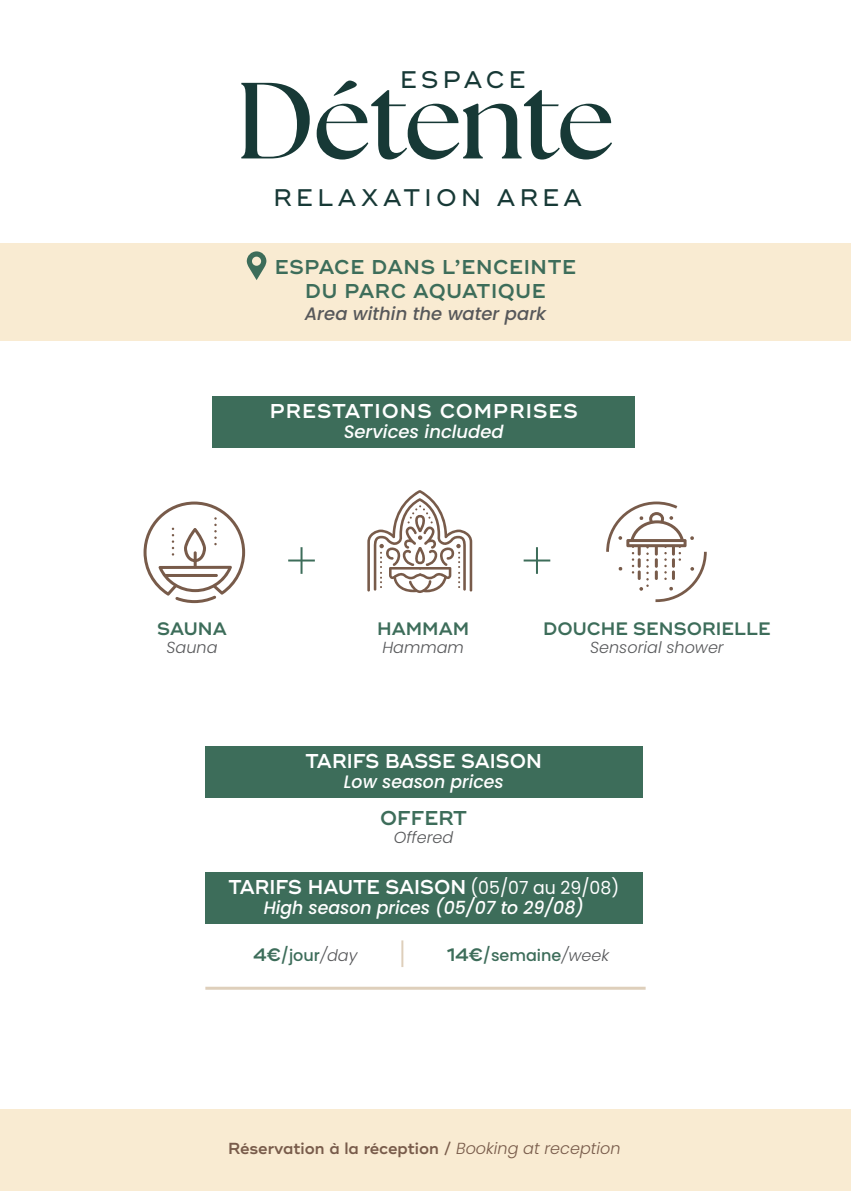
<style>
.page{position:relative;width:851px;height:1191px;background:#fff}
.page>*{position:absolute;margin:0;border:0;box-sizing:border-box;transform-origin:0 0}
.t1{font:700 108px "The Seasons";letter-spacing:-.02em;color:#173936}
.t2{font:500 24px "Ridley Grotesk";letter-spacing:.18em;color:#173936}
.t3{font:600 20px "Ridley Grotesk";color:#fff;scale:.96 1}
.t4{font:600 20px/24px "Ridley Grotesk";letter-spacing:.03em;color:#3d6d5a;text-align:center}
.t5{font:600 20px "Ridley Grotesk";letter-spacing:.05em;color:#fff}
.t6{font:italic 500 18px "Poppins";color:#fff;scale:.96 1}
.t7{font:600 18px "Ridley Grotesk";color:#3d6d5a}
.t8{font:italic 500 18px "Poppins";color:#57585a}
.t9{font:italic 500 18px "Poppins";color:#fff}
.t10{font:600 16px "Ridley Grotesk";color:#785b4a}
.t11{font:italic 300 16px "Poppins";color:#57585a}
.t12{font:500 16px "Poppins";color:#3d6d5a}
.s1{font-family:"Poppins";font-weight:400;font-size:18px}
.s2{font-family:"Ridley Grotesk";font-weight:600;font-size:18px}
.s3{font-weight:300;font-style:italic;color:#57585a}
.s4{font-family:"Poppins";font-weight:300;font-style:italic}
</style>
<div class="page">
<div style="left:0;top:243px;width:850px;height:98px;background:#f9ebd2"></div>
<div style="left:0;top:1109px;width:850px;height:82px;background:#f9ebd2"></div>
<div style="left:213px;top:396px;width:421px;height:51px;background:#3d6d5a"></div>
<div style="left:205px;top:746px;width:438px;height:51px;background:#3d6d5a"></div>
<div style="left:205px;top:872px;width:438px;height:51px;background:#3d6d5a"></div>
<hr style="left:401px;top:940px;width:2px;height:27px;background:#decfbb">
<hr style="left:205px;top:986px;width:440px;height:3px;background:#decfbb">
<svg style="left:247px;top:251px;width:19px;height:29px"></svg>
<svg style="left:143px;top:501px;width:102px;height:102px"></svg>
<svg style="left:367px;top:490px;width:105px;height:103px"></svg>
<svg style="left:606px;top:501px;width:100px;height:101px"></svg>
<hr style="left:300px;top:547px;width:2px;height:27px;background:#3d6d5a">
<hr style="left:288px;top:559px;width:27px;height:2px;background:#3d6d5a">
<hr style="left:536px;top:547px;width:2px;height:27px;background:#3d6d5a">
<hr style="left:523px;top:559px;width:27px;height:2px;background:#3d6d5a">
<p class="t2" style="left:400px;top:66px;width:127px">ESPACE</p>
<h1 class="t1" style="left:236px;top:48px;width:380px">Détente</h1>
<p class="t2" style="left:273px;top:183px;width:310px">RELAXATION AREA</p>
<p class="t4" style="left:275px;top:256px;width:303px">ESPACE DANS L’ENCEINTE<br>DU PARC AQUATIQUE</p>
<p class="t8" style="left:305px;top:303px;width:243px">Area within the water park</p>
<p class="t5" style="left:270px;top:399px;width:309px">PRESTATIONS COMPRISES</p>
<p class="t9" style="left:343px;top:421px;width:162px">Services included</p>
<p class="t7" style="left:157px;top:618px;width:71px">SAUNA</p>
<p class="t11" style="left:166px;top:638px;width:52px">Sauna</p>
<p class="t7" style="left:377px;top:618px;width:94px">HAMMAM</p>
<p class="t11" style="left:382px;top:638px;width:83px">Hammam</p>
<p class="t7" style="left:543px;top:618px;width:229px">DOUCHE SENSORIELLE</p>
<p class="t11" style="left:590px;top:638px;width:135px">Sensorial shower</p>
<p class="t3" style="left:305px;top:749px;width:248px">TARIFS BASSE SAISON</p>
<p class="t6" style="left:344px;top:771px;width:168px">Low season prices</p>
<p class="t4" style="left:380px;top:806px;width:88px">OFFERT</p>
<p class="t11" style="left:394px;top:828px;width:61px">Offered</p>
<p class="t3" style="left:228px;top:875px;width:408px">TARIFS HAUTE SAISON <span class="s1">(05/07 au 29/08)</span></p>
<p class="t6" style="left:264px;top:897px;width:335px">High season prices (05/07 to 29/08)</p>
<p class="t12" style="left:253px;top:946px;width:105px"><span class="s2">4€</span>/jour<span class="s3">/day</span></p>
<p class="t12" style="left:447px;top:946px;width:164px"><span class="s2">14€</span>/semaine<span class="s3">/week</span></p>
<p class="t10" style="left:228px;top:1138px;width:394px">Réservation à la réception / <span class="s4">Booking at reception</span></p>
</div>
